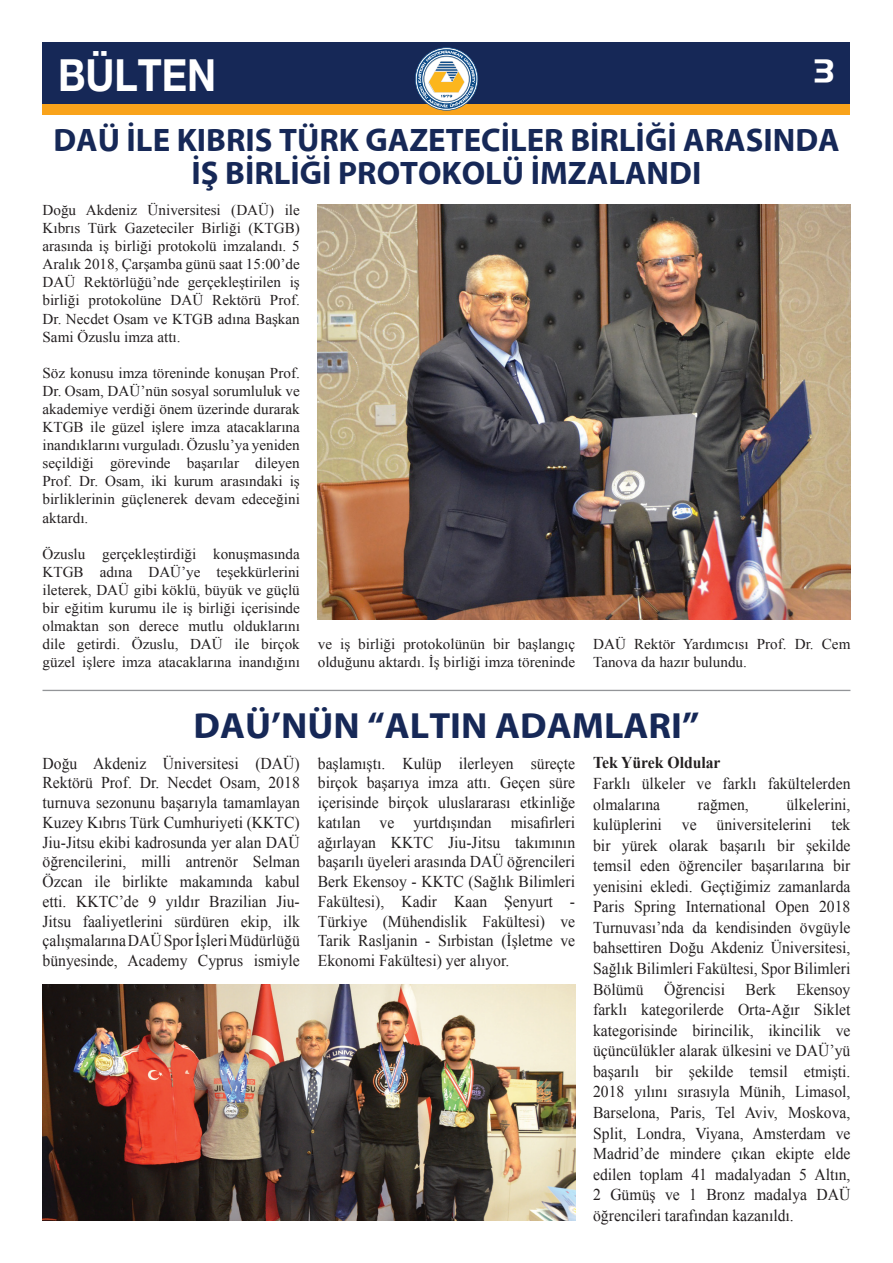
<style>
.page{position:relative;width:893px;height:1263px;background:#fff}
.page>*{position:absolute;margin:0;border:0;box-sizing:border-box;transform-origin:0 0}
.t1{font:700 44.1px "Helvetica Neue EMU";color:#fff;scale:.89 1}
.t2{font:700 36.75px "Myriad EMU";color:#162857;scale:1.04 1}
.t3{font:700 32.7px/32.7px "Myriad EMU";color:#162857;text-align:center}
.t4{font:31.5px "Handel EMU";color:#fff}
.t5{font:16.5px/20.5px "Times New Roman";color:#231f20;text-align:justify;scale:.95 1}
.t6{font:700 16.5px "Times New Roman";color:#231f20;scale:.95 1}
.t7{font:15px/18.1px "Times New Roman";color:#231f20;text-align:justify}
</style>
<div class="page">
<div style="left:43px;top:43px;width:807px;height:72px;background:#f9a31b"></div>
<div style="left:43px;top:43px;width:807px;height:61px;background:#162857"></div>
<svg style="left:415px;top:47px;width:63px;height:64px"></svg>
<img style="left:317px;top:205px;width:533px;height:414px">
<hr style="left:43px;top:690px;width:807px;height:1px;background:#939598">
<img style="left:43px;top:985px;width:532px;height:236px">
<h1 class="t1" style="left:58px;top:48px;width:179px">BÜLTEN</h1>
<h3 class="t4" style="left:814px;top:52px;width:21px">3</h3>
<h3 class="t3" style="left:53px;top:124px;width:788px">DAÜ İLE KIBRIS TÜRK GAZETECİLER BİRLİĞİ ARASINDA<br>İŞ BİRLİĞİ PROTOKOLÜ İMZALANDI</h3>
<p class="t7" style="left:43px;top:201px;width:259px">Doğu Akdeniz Üniversitesi (DAÜ) ile Kıbrıs Türk Gazeteciler Birliği (KTGB) arasında iş birliği protokolü imzalandı. 5<br>Aralık 2018, Çarşamba günü saat 15:00’de DAÜ Rektörlüğü’nde gerçekleştirilen iş birliği protokolüne DAÜ Rektörü Prof.<br>Dr. Necdet Osam ve KTGB adına Başkan Sami Özuslu imza attı.</p>
<p class="t7" style="left:43px;top:363px;width:259px">Söz konusu imza töreninde konuşan Prof.<br>Dr. Osam, DAÜ’nün sosyal sorumluluk ve akademiye verdiği önem üzerinde durarak KTGB ile güzel işlere imza atacaklarına inandıklarını vurguladı. Özuslu’ya yeniden seçildiği görevinde başarılar dileyen Prof. Dr. Osam, iki kurum arasındaki iş birliklerinin güçlenerek devam edeceğini aktardı.</p>
<p class="t7" style="left:43px;top:544px;width:259px">Özuslu gerçekleştirdiği konuşmasında KTGB adına DAÜ’ye teşekkürlerini ileterek, DAÜ gibi köklü, büyük ve güçlü bir eğitim kurumu ile iş birliği içerisinde olmaktan son derece mutlu olduklarını dile getirdi. Özuslu, DAÜ ile birçok güzel işlere imza atacaklarına inandığını</p>
<p class="t7" style="left:318px;top:634px;width:259px">ve iş birliği protokolünün bir başlangıç olduğunu aktardı. İş birliği imza töreninde</p>
<p class="t7" style="left:593px;top:634px;width:259px">DAÜ Rektör Yardımcısı Prof. Dr. Cem<br>Tanova da hazır bulundu.</p>
<h2 class="t2" style="left:194px;top:705px;width:488px">DAÜ’NÜN “ALTIN ADAMLARI”</h2>
<p class="t5" style="left:43px;top:753px;width:272px;line-height:19.8px">Doğu Akdeniz Üniversitesi (DAÜ)<br>Rektörü Prof. Dr. Necdet Osam, 2018 turnuva sezonunu başarıyla tamamlayan Kuzey Kıbrıs Türk Cumhuriyeti (KKTC)<br>Jiu-Jitsu ekibi kadrosunda yer alan DAÜ öğrencilerini, milli antrenör Selman Özcan ile birlikte makamında kabul etti. KKTC’de 9 yıldır Brazilian Jiu-Jitsu faaliyetlerini sürdüren ekip, ilk çalışmalarına DAÜ Spor İşleri Müdürlüğü bünyesinde, Academy Cyprus ismiyle</p>
<p class="t5" style="left:318px;top:753px;width:272px;line-height:19.8px">başlamıştı. Kulüp ilerleyen süreçte birçok başarıya imza attı. Geçen süre içerisinde birçok uluslararası etkinliğe katılan ve yurtdışından misafirleri ağırlayan KKTC Jiu-Jitsu takımının başarılı üyeleri arasında DAÜ öğrencileri Berk Ekensoy - KKTC (Sağlık Bilimleri Fakültesi), Kadir Kaan Şenyurt - Türkiye (Mühendislik Fakültesi) ve Tarik Rasljanin - Sırbistan (İşletme ve Ekonomi Fakültesi) yer alıyor.</p>
<p class="t6" style="left:593px;top:751px;width:136px">Tek Yürek Oldular</p>
<p class="t5" style="left:593px;top:773px;width:272px">Farklı ülkeler ve farklı fakültelerden olmalarına</p>
<p class="t5" style="left:593px;top:793px;width:272px;text-indent:193px">ülkelerini, kulüplerini ve üniversitelerini tek bir yürek olarak başarılı bir şekilde temsil eden öğrenciler başarılarına bir yenisini ekledi. Geçtiğimiz zamanlarda Paris Spring International Open 2018<br>Turnuvası’nda da kendisinden övgüyle bahsettiren Doğu Akdeniz Üniversitesi, Sağlık Bilimleri Fakültesi, Spor Bilimleri Bölümü Öğrencisi Berk Ekensoy farklı kategorilerde Orta-Ağır Siklet kategorisinde birincilik, ikincilik ve üçüncülükler alarak ülkesini ve DAÜ’yü başarılı bir şekilde temsil etmişti.<br>2018 yılını sırasıyla Münih, Limasol, Barselona, Paris, Tel Aviv, Moskova, Split, Londra, Viyana, Amsterdam ve Madrid’de mindere çıkan ekipte elde edilen toplam 41 madalyadan 5 Altın, 2 Gümüş ve 1 Bronz madalya DAÜ öğrencileri tarafından kazanıldı.</p>
<p class="t5" style="left:698px;top:793px;width:55px">rağmen,</p>
</div>
